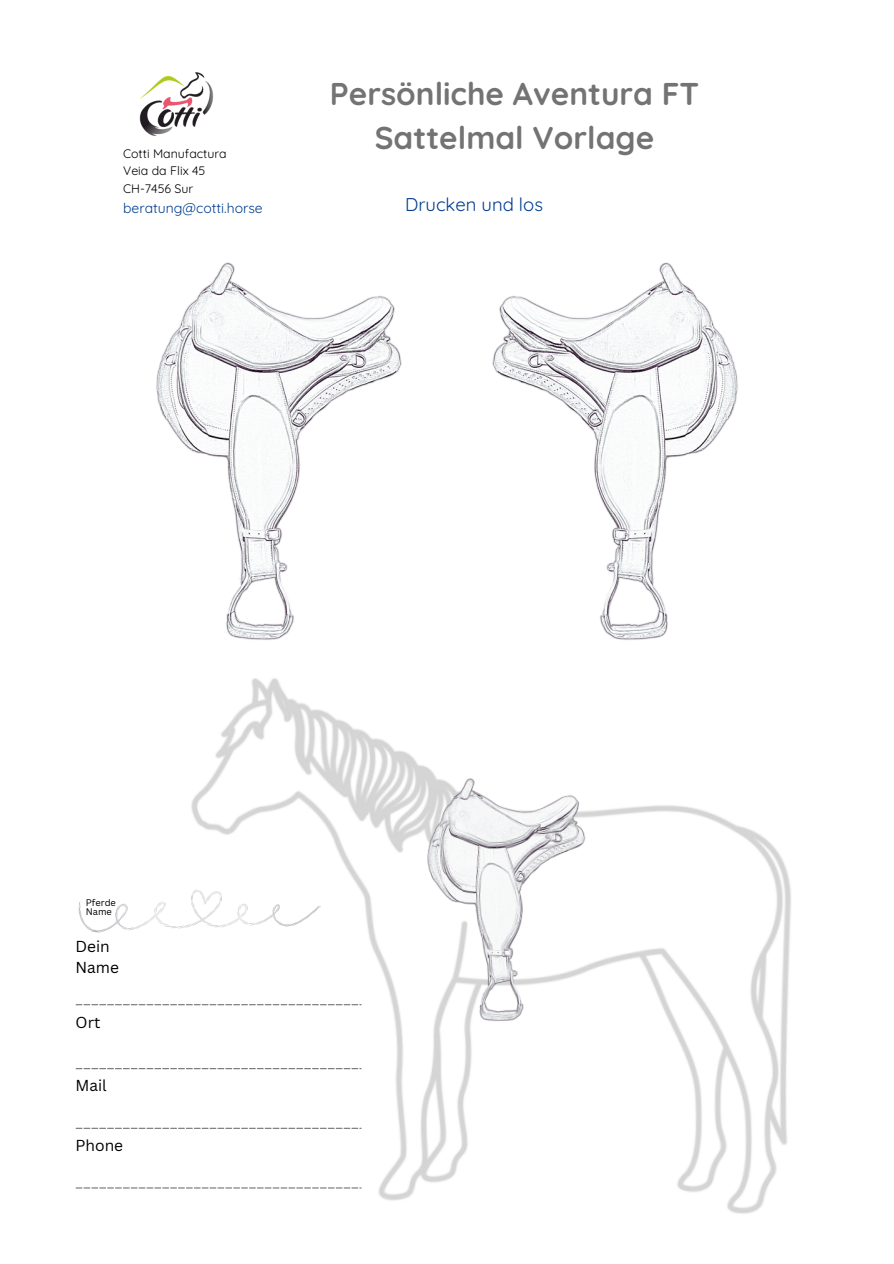
<style>
.page{position:relative;width:894px;height:1264px;background:#fff}
.page>*{position:absolute;margin:0;border:0;box-sizing:border-box;transform-origin:0 0}
.t1{font:700 31.5px/43.8px "Quicksand";color:#737373;text-align:center}
.t2{font:18.45px "Quicksand";color:#003d8f}
.t3{font:15.45px/21.3px "Canva Sans";color:#000}
.t4{font:13.95px "Quicksand";color:#003d8f}
.t5{font:12.3px/17.2px "Quicksand";color:#000}
.t6{font:9.3px "Canva Sans";color:#000}
</style>
<div class="page">
<img style="left:136px;top:678px;width:655px;height:536px">
<img style="left:156px;top:262px;width:582px;height:378px">
<svg style="left:76px;top:1068px;width:285px;height:1px"></svg>
<svg style="left:76px;top:1127px;width:285px;height:1px"></svg>
<svg style="left:76px;top:1187px;width:285px;height:1px"></svg>
<svg style="left:76px;top:1004px;width:285px;height:1px"></svg>
<img style="left:405px;top:762px;width:218px;height:267px">
<img style="left:140px;top:72px;width:73px;height:64px">
<img style="left:78px;top:872px;width:243px;height:90px">
<p class="t5" style="left:123px;top:145px;width:105px">Cotti Manufactura<br>Veia da Flix 45<br>CH-7456 Sur</p>
<h3 class="t4" style="left:123px;top:199px;width:141px">beratung@cotti.horse</h3>
<h2 class="t1" style="left:329px;top:72px;width:371px">Persönliche Aventura FT<br>Sattelmal Vorlage</h2>
<p class="t2" style="left:405px;top:192px;width:139px">Drucken und los</p>
<h3 class="t6" style="left:86px;top:896px;width:32px">Pferde</h3>
<h3 class="t6" style="left:86px;top:905px;width:28px">Name</h3>
<h1 class="t3" style="left:75px;top:934px;width:45px">Dein<br>Name</h1>
<p class="t3" style="left:76px;top:1010px;width:26px">Ort</p>
<p class="t3" style="left:76px;top:1074px;width:33px">Mail</p>
<p class="t3" style="left:75px;top:1134px;width:49px">Phone</p>
</div>
